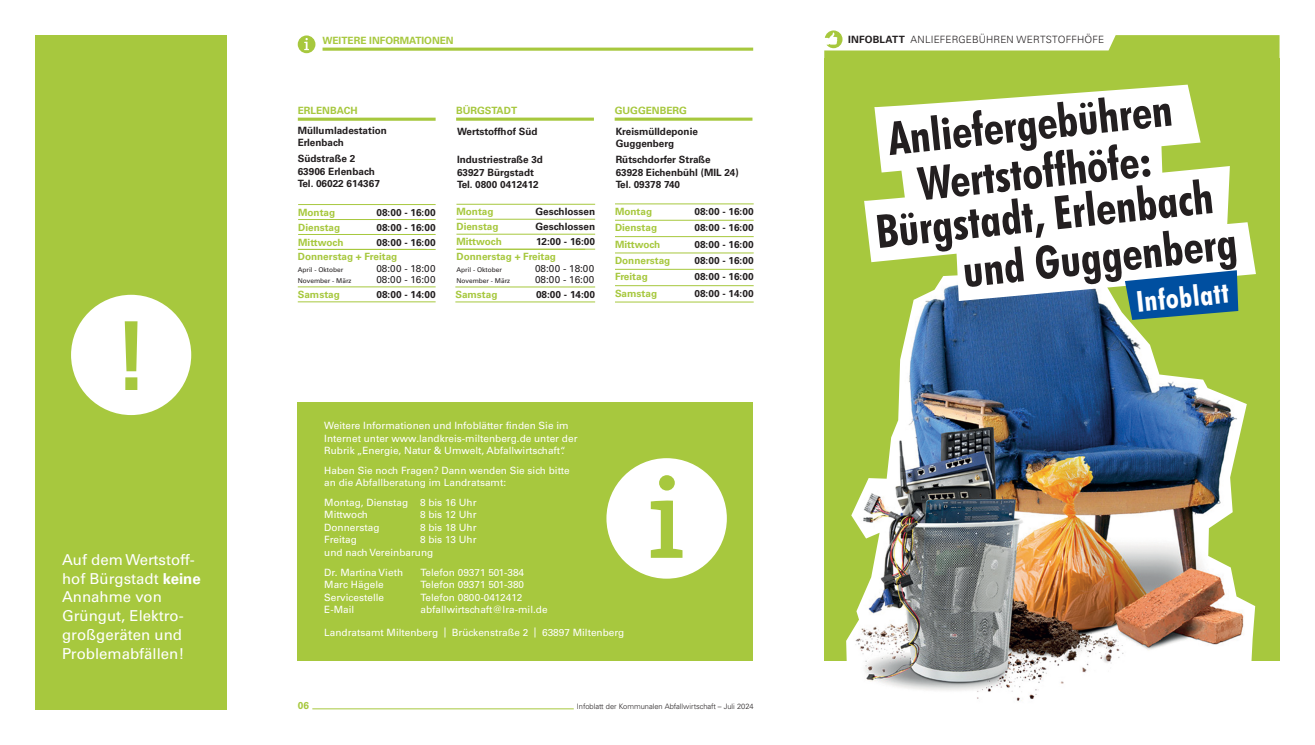
<style>
.page{position:relative;width:1315px;height:745px;background:#fff}
.page>*{position:absolute;margin:0;border:0;box-sizing:border-box;transform-origin:0 0}
.t1{font:700 condensed 46.25px/90.9px "Futura BT";color:#231f20}
.t2{font:700 condensed 28.75px "Futura BT";color:#fff}
.t3{font:15px/18.8px "Univers LT Std";color:#fff}
.t4{font:10px/12.5px "Univers LT Std";color:#fff}
.t5{font:700 10px/12.5px "Univers LT Std";color:#231f20}
.t6{font:700 10px "Univers LT Std";color:#a7c83e}
.t7{font:10px "Univers LT Std";letter-spacing:.02em;color:#231f20}
.t8{font:300 10px "Univers LT Std";letter-spacing:.015em;color:#231f20}
.t9{font:300 7.5px "Univers LT Std";color:#231f20}
.t10{font:6.5px "Univers LT Std";color:#231f20}
.s1{font-weight:700}
</style>
<div class="page">
<div style="left:824px;top:58px;width:455px;height:601px;background:#a7c83e"></div>
<img style="left:846px;top:320px;width:409px;height:382px">
<svg style="left:824px;top:30px;width:455px;height:28px"></svg>
<svg style="left:864px;top:85px;width:392px;height:235px"></svg>
<div style="left:35px;top:35px;width:192px;height:674px;background:#a7c83e"></div>
<div style="left:298px;top:35px;width:17px;height:18px;background:#a7c83e;border-radius:50%"></div>
<svg style="left:304px;top:38px;width:5px;height:12px"></svg>
<hr style="left:322px;top:48px;width:431px;height:3px;background:#a7c83e">
<div style="left:298px;top:401px;width:455px;height:258px;background:#a7c83e"></div>
<div style="left:606px;top:458px;width:121px;height:120px;background:#fff;border-radius:50%"></div>
<svg style="left:651px;top:475px;width:31px;height:82px"></svg>
<svg style="left:456px;top:117px;width:138px;height:4px"></svg>
<svg style="left:614px;top:117px;width:138px;height:4px"></svg>
<svg style="left:298px;top:117px;width:137px;height:4px"></svg>
<hr style="left:615px;top:203px;width:138px;height:1px;background:#a7c83e">
<hr style="left:615px;top:220px;width:138px;height:1px;background:#a7c83e">
<hr style="left:615px;top:236px;width:138px;height:1px;background:#a7c83e">
<hr style="left:615px;top:252px;width:138px;height:1px;background:#a7c83e">
<hr style="left:615px;top:269px;width:138px;height:1px;background:#a7c83e">
<hr style="left:615px;top:285px;width:138px;height:1px;background:#a7c83e">
<hr style="left:615px;top:301px;width:138px;height:1px;background:#a7c83e">
<hr style="left:298px;top:204px;width:137px;height:1px;background:#a7c83e">
<hr style="left:298px;top:219px;width:137px;height:1px;background:#a7c83e">
<hr style="left:298px;top:234px;width:137px;height:1px;background:#a7c83e">
<hr style="left:298px;top:249px;width:137px;height:1px;background:#a7c83e">
<hr style="left:298px;top:286px;width:137px;height:1px;background:#a7c83e">
<hr style="left:298px;top:301px;width:137px;height:1px;background:#a7c83e">
<hr style="left:456px;top:204px;width:139px;height:1px;background:#a7c83e">
<hr style="left:456px;top:219px;width:139px;height:1px;background:#a7c83e">
<hr style="left:456px;top:234px;width:139px;height:1px;background:#a7c83e">
<hr style="left:456px;top:249px;width:139px;height:1px;background:#a7c83e">
<hr style="left:455px;top:286px;width:140px;height:1px;background:#a7c83e">
<hr style="left:455px;top:301px;width:140px;height:1px;background:#a7c83e">
<div style="left:71px;top:294px;width:120px;height:121px;background:#fff;border-radius:50%"></div>
<svg style="left:125px;top:321px;width:12px;height:69px"></svg>
<hr style="left:312px;top:708px;width:262px;height:1px;background:#a7c83e">
<h3 class="t3" style="left:62px;top:550px;width:140px">Auf dem Wertstoff&shy;hof Bürgstadt <span class="s1">keine<br></span>Annahme von<br>Grüngut, Elektro&shy;großgeräten und<br>Problemabfällen!</h3>
<p class="t6" style="left:322px;top:35px;width:133px">WEITERE INFORMATIONEN</p>
<p class="t6" style="left:298px;top:105px;width:8px">erlenba</p>
<p class="t6" style="left:344px;top:105px;width:15px">ch</p>
<p class="t6" style="left:456px;top:105px;width:60px">Bürgstadt</p>
<p class="t6" style="left:614px;top:105px;width:39px">Guggenber</p>
<p class="t6" style="left:679px;top:105px;width:9px">g</p>
<p class="t5" style="left:298px;top:124px;width:91px">Müllumladestation<br>Erlenbach</p>
<p class="t5" style="left:298px;top:152px;width:84px">Südstraße 2<br>63906 Erlenbach<br>Tel. 06022 614367</p>
<p class="t6" style="left:298px;top:206px;width:39px">Montag</p>
<p class="t5" style="left:376px;top:206px;width:61px">08:00 - 16:00</p>
<p class="t6" style="left:298px;top:221px;width:44px">Dienstag</p>
<p class="t5" style="left:376px;top:221px;width:61px">08:00 - 16:00</p>
<p class="t6" style="left:298px;top:236px;width:47px">Mittwoch</p>
<p class="t5" style="left:376px;top:236px;width:61px">08:00 - 16:00</p>
<p class="t10" style="left:298px;top:266px;width:47px">April - Oktober</p>
<p class="t7" style="left:376px;top:262px;width:61px">08:00 - 18:00</p>
<p class="t10" style="left:298px;top:277px;width:55px">November - März</p>
<p class="t7" style="left:376px;top:273px;width:61px">08:00 - 16:00</p>
<p class="t6" style="left:298px;top:251px;width:101px">Donnerstag + Freitag</p>
<p class="t6" style="left:298px;top:288px;width:44px">Samstag</p>
<p class="t5" style="left:376px;top:288px;width:61px">08:00 - 14:00</p>
<p class="t5" style="left:457px;top:125px;width:82px">Wertstoffhof Süd</p>
<p class="t5" style="left:457px;top:153px;width:87px">Industriestraße 3d<br>63927 Bürgstadt<br>Tel. 0800 0412412</p>
<p class="t6" style="left:456px;top:206px;width:39px">Montag</p>
<p class="t5" style="left:535px;top:205px;width:61px">Geschlossen</p>
<p class="t6" style="left:456px;top:221px;width:44px">Dienstag</p>
<p class="t5" style="left:535px;top:220px;width:61px">Geschlossen</p>
<p class="t6" style="left:456px;top:236px;width:47px">Mittwoch</p>
<p class="t5" style="left:536px;top:235px;width:61px">12:00 - 16:00</p>
<p class="t10" style="left:456px;top:266px;width:47px">April - Oktober</p>
<p class="t7" style="left:535px;top:262px;width:61px">08:00 - 18:00</p>
<p class="t10" style="left:456px;top:277px;width:55px">November - März</p>
<p class="t7" style="left:535px;top:273px;width:61px">08:00 - 16:00</p>
<p class="t6" style="left:456px;top:251px;width:101px">Donnerstag + Freitag</p>
<p class="t6" style="left:455px;top:288px;width:44px">Samstag</p>
<p class="t5" style="left:536px;top:288px;width:61px">08:00 - 14:00</p>
<p class="t5" style="left:615px;top:125px;width:84px">Kreismülldeponie<br>Guggenberg</p>
<p class="t5" style="left:615px;top:153px;width:125px">Rütschdorfer Straße<br>63928 Eichenbühl (MIL 24)<br>Tel. 09378 740</p>
<p class="t6" style="left:615px;top:205px;width:39px">Montag</p>
<p class="t5" style="left:694px;top:205px;width:61px">08:00 - 16:00</p>
<p class="t6" style="left:615px;top:222px;width:44px">Dienstag</p>
<p class="t5" style="left:694px;top:221px;width:61px">08:00 - 16:00</p>
<p class="t6" style="left:615px;top:238px;width:47px">Mittwoch</p>
<p class="t5" style="left:694px;top:238px;width:61px">08:00 - 16:00</p>
<p class="t6" style="left:615px;top:254px;width:57px">Donnerstag</p>
<p class="t5" style="left:694px;top:254px;width:61px">08:00 - 16:00</p>
<p class="t6" style="left:615px;top:271px;width:34px">Freitag</p>
<p class="t5" style="left:694px;top:270px;width:61px">08:00 - 16:00</p>
<p class="t6" style="left:615px;top:287px;width:44px">Samstag</p>
<p class="t5" style="left:694px;top:287px;width:61px">08:00 - 14:00</p>
<p class="t4" style="left:324px;top:419px;width:255px">Weitere Informationen und Infoblätter finden Sie im<br>Internet unter www.landkreis-miltenberg.de unter der<br>Rubrik „Energie, Natur &amp; Umwelt, Abfallwirtschaft“.</p>
<p class="t4" style="left:324px;top:463px;width:247px">Haben Sie noch Fragen? Dann wenden Sie sich bitte an die Abfallberatung im Landratsamt:</p>
<p class="t4" style="left:324px;top:495px;width:154px">Montag, Dienstag 8 bis 16 Uhr<br>Mittwoch</p>
<p class="t4" style="left:420px;top:508px;width:58px">8 bis 12 Uhr</p>
<p class="t4" style="left:324px;top:520px;width:57px">Donnerstag</p>
<p class="t4" style="left:420px;top:520px;width:58px">8 bis 18 Uhr</p>
<p class="t4" style="left:324px;top:533px;width:34px">Freitag</p>
<p class="t4" style="left:324px;top:533px;width:154px;text-indent:96px">8 bis 13 Uhr und nach Vereinbarung</p>
<p class="t4" style="left:324px;top:565px;width:80px">Dr. Martina Vieth</p>
<p class="t4" style="left:420px;top:565px;width:105px">Telefon 09371 501-384</p>
<p class="t4" style="left:324px;top:578px;width:61px">Marc Hägele</p>
<p class="t4" style="left:420px;top:578px;width:105px">Telefon 09371 501-380</p>
<p class="t4" style="left:324px;top:590px;width:61px">Servicestelle</p>
<p class="t4" style="left:420px;top:590px;width:103px">Telefon 0800-0412412</p>
<p class="t4" style="left:324px;top:603px;width:31px">E-Mail</p>
<p class="t4" style="left:420px;top:603px;width:128px">abfallwirtschaft@lra-mil.de</p>
<p class="t4" style="left:324px;top:626px;width:301px">Landratsamt Miltenberg | Brückenstraße 2 | 63897 Miltenberg</p>
<p class="t6" style="left:298px;top:699px;width:13px">06</p>
<p class="t9" style="left:577px;top:701px;width:178px">I nfoblatt der Kommunalen Abfallwirtschaft – Juli 2024</p>
<p class="t8" style="left:848px;top:34px;width:258px"><span class="s1">INFOBLATT</span> Anliefergebühren Wertstoffhöfe</p>
<h1 class="t1" style="left:883px;top:93px;width:287px;rotate:-6deg">Anliefergebühren</h1>
<h1 class="t1" style="left:948px;top:135px;width:277px;text-indent:-35px;rotate:-6deg">Wertstoffhöfe:<br>und Guggenberg</h1>
<h1 class="t1" style="left:871px;top:186px;width:340px;rotate:-6deg">Bürgstadt, Erlenbach</h1>
<h2 class="t2" style="left:1134px;top:284px;width:94px;rotate:-6deg">Infoblatt</h2>
</div>
